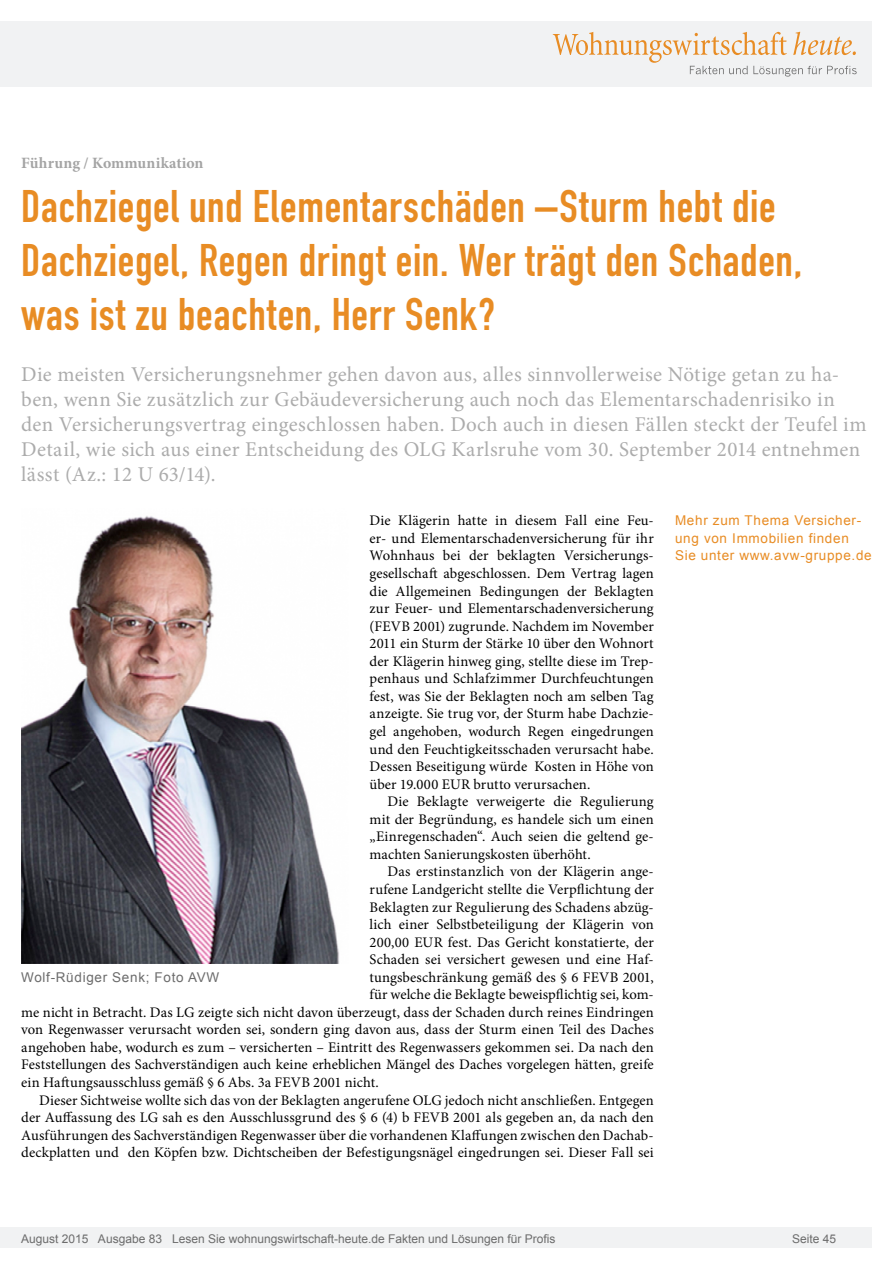
<style>
.page{position:relative;width:893px;height:1263px;background:#fff}
.page>*{position:absolute;margin:0;border:0;box-sizing:border-box;transform-origin:0 0}
.Überschrift_Groß{font:45px/54px "DIN Engschrift";letter-spacing:.015em;color:#e88c24}
.Anlesetext{font:21px/25.2px "Minion Pro";letter-spacing:.015em;color:#acacac}
.Kategorie{font:700 15.75px "Minion Pro";letter-spacing:.01em;color:#a4a4a4}
.Fliesstext{font:14.7px/17.5px "Minion Pro";letter-spacing:.005em;color:#000;text-align:justify}
.Fließtext_erste_Zeil{font:14.7px/17.5px "Minion Pro";letter-spacing:.005em;color:#000;text-align:justify}
.Info{font:13.5px/17.5px "Arial";letter-spacing:.05em;color:#e88c24}
.Bildunterschrift{font:13.5px "Arial";letter-spacing:.05em;color:#6c6c6c}
.t1{font:12px "Arial";color:#6c6c6c}
</style>
<div class="page">
<div style="left:0;top:1227px;width:872px;height:20px;background:#f1f2f3"></div>
<div style="left:0;top:21px;width:872px;height:66px;background:#f1f2f3"></div>
<svg style="left:553px;top:32px;width:304px;height:45px"></svg>
<img style="left:21px;top:516px;width:318px;height:448px">
<p class="Kategorie" style="left:21px;top:152px;width:184px">Führung / Kommunikation</p>
<p class="Überschrift_Groß" style="left:21px;top:180px;width:782px">Dachziegel und Elementarschäden –Sturm hebt die<br>Dachziegel, Regen dringt ein. Wer trägt den Schaden, was ist zu beachten, Herr Senk?</p>
<p class="Anlesetext" style="left:21px;top:361px;width:847px">Die meisten Versicherungsnehmer gehen davon aus, alles sinnvollerweise Nötige getan zu ha&shy;ben, wenn Sie zusätzlich zur Gebäudeversicherung auch noch das Elementarschadenrisiko in den Versicherungsvertrag eingeschlossen haben. Doch auch in diesen Fällen steckt der Teufel im Detail, wie sich aus einer Entscheidung des OLG Karlsruhe vom 30. September 2014 entnehmen lässt (Az.: 12 U 63/14).</p>
<p class="Fließtext_erste_Zeil" style="left:370px;top:512px;width:286px">Die Klägerin hatte in diesem Fall eine Feu&shy;er- und Elementarschadenversicherung für ihr Wohnhaus bei der beklagten Versicherungs&shy;gesellschaft abgeschlossen. Dem Vertrag lagen die Allgemeinen Bedingungen der Beklagten zur Feuer- und Elementarschadenversicherung (FEVB 2001) zugrunde. Nachdem im November 2011 ein Sturm der Stärke 10 über den Wohnort der Klägerin hinweg ging, stellte diese im Trep&shy;penhaus und Schlafzimmer Durchfeuchtungen fest, was Sie der Beklagten noch am selben Tag anzeigte. Sie trug vor, der Sturm habe Dachzie&shy;gel angehoben, wodurch Regen eingedrungen und den Feuchtigkeitsschaden verursacht habe.<br>Dessen Beseitigung würde Kosten in Höhe von über 19.000 EUR brutto verursachen.</p>
<p class="Fliesstext" style="left:370px;top:793px;width:286px;text-indent:18px">Die Beklagte verweigerte die Regulierung mit der Begründung, es handele sich um einen „Einregenschaden“. Auch seien die geltend ge&shy;machten Sanierungskosten überhöht.</p>
<p class="Fliesstext" style="left:388px;top:863px;width:268px">Das erstinstanzlich von der Klägerin ange-</p>
<p class="Fliesstext" style="left:370px;top:880px;width:286px">rufene Landgericht stellte die Verpflichtung der</p>
<p class="Fliesstext" style="left:370px;top:898px;width:286px">Beklagten zur Regulierung des Schadens abzüg-</p>
<p class="Fliesstext" style="left:370px;top:916px;width:286px">lich einer Selbstbeteiligung der Klägerin von</p>
<p class="Fliesstext" style="left:370px;top:933px;width:286px">200,00 EUR fest. Das Gericht konstatierte, der</p>
<p class="Fliesstext" style="left:370px;top:951px;width:286px">Schaden sei versichert gewesen und eine Haf-</p>
<p class="Fliesstext" style="left:369px;top:968px;width:286px">tungsbeschränkung gemäß des § 6 FEVB 2001,</p>
<p class="Fliesstext" style="left:369px;top:986px;width:286px">für welche die Beklagte beweispflichtig sei, kom-</p>
<p class="Fliesstext" style="left:21px;top:1003px;width:634px">me nicht in Betracht. Das LG zeigte sich nicht davon überzeugt, dass der Schaden durch reines Eindringen</p>
<p class="Fliesstext" style="left:21px;top:1021px;width:634px">von Regenwasser verursacht worden sei, sondern ging davon aus, dass der Sturm einen Teil des Daches</p>
<p class="Fliesstext" style="left:21px;top:1038px;width:634px">angehoben habe, wodurch es zum – versicherten – Eintritt des Regenwassers gekommen sei. Da nach den</p>
<p class="Fliesstext" style="left:21px;top:1056px;width:634px">Feststellungen des Sachverständigen auch keine erheblichen Mängel des Daches vorgelegen hätten, greife</p>
<p class="Fliesstext" style="left:21px;top:1074px;width:359px">ein Haftungsausschluss gemäß § 6 Abs. 3a FEVB 2001 nicht.</p>
<p class="Fliesstext" style="left:21px;top:1091px;width:634px;text-indent:18px">Dieser Sichtweise wollte sich das von der Beklagten angerufene OLG jedoch nicht anschließen. Entgegen der Auffassung des LG sah es den Ausschlussgrund des § 6 (4) b FEVB 2001 als gegeben an, da nach den Ausführungen des Sachverständigen Regenwasser über die vorhandenen Klaffungen zwischen den Dachab&shy;deckplatten und den Köpfen bzw. Dichtscheiben der Befestigungsnägel eingedrungen sei. Dieser Fall sei</p>
<p class="Info" style="left:675px;top:512px;width:198px">Mehr zum Thema Versicher&shy;ung von Immobilien finden<br>Sie unter www.avw-gruppe.de</p>
<p class="Bildunterschrift" style="left:21px;top:968px;width:199px">Wolf-Rüdiger Senk; Foto AVW</p>
<p class="t1" style="left:21px;top:1230px;width:536px">August 2015 Ausgabe 83 Lesen Sie wohnungswirtschaft-heute.de Fakten und Lösungen für Profis</p>
<p class="t1" style="left:792px;top:1231px;width:46px">Seite 45</p>
</div>
